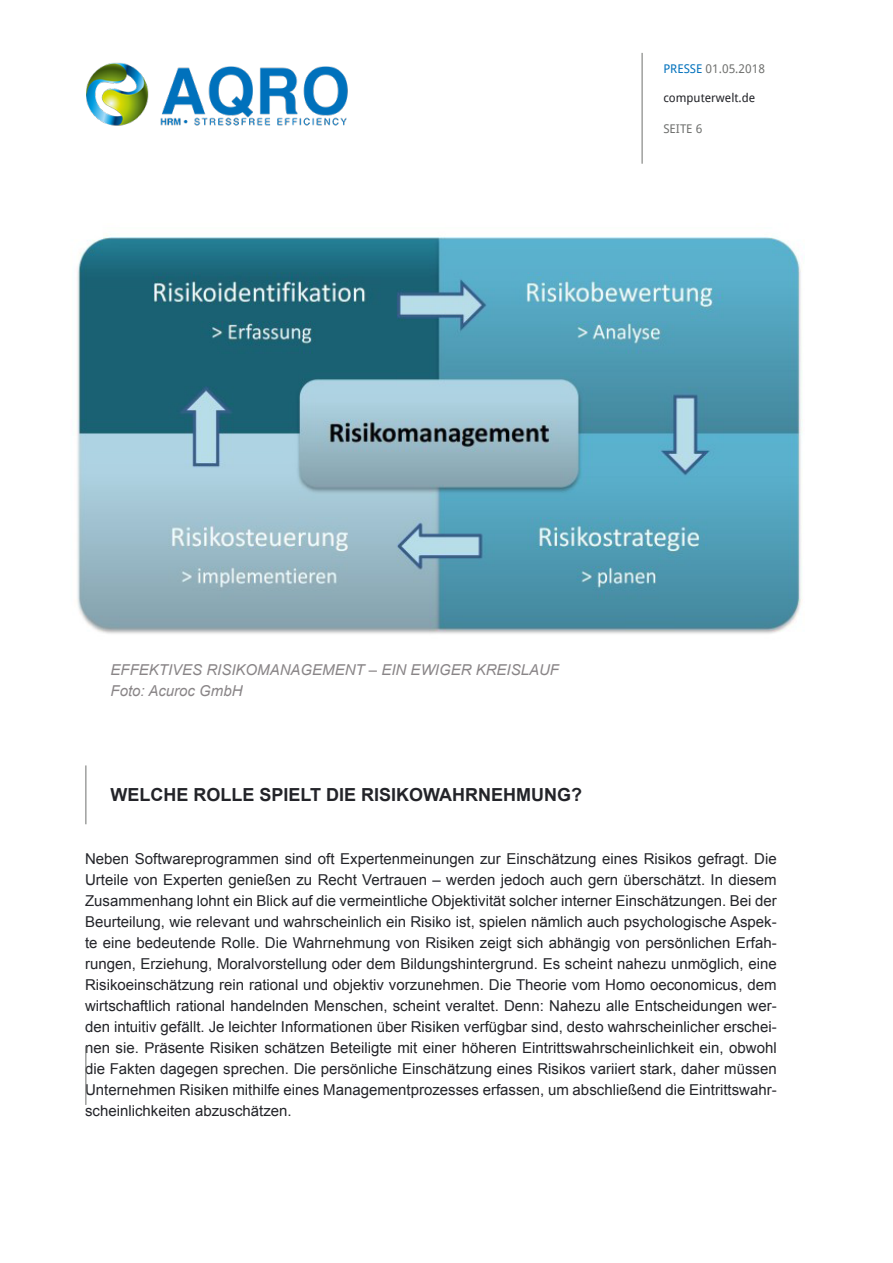
<style>
.page{position:relative;width:893px;height:1263px;background:#fff}
.page>*{position:absolute;margin:0;border:0;box-sizing:border-box;transform-origin:0 0}
.t1{font:700 18px "Arial";color:#232429}
.t2{font:15px/21px "Arial";color:#232429;text-align:justify}
.t3{font:italic 15px/21px "Arial";color:#898587}
.t4{font:12px "Droid Sans";color:#6f706e}
.t5{font:12px "Droid Sans";color:#232429}
.s1{color:#0071bc}
</style>
<div class="page">
<hr style="left:86px;top:765px;width:1px;height:59px;background:#6f706e">
<hr style="left:86px;top:1046px;width:1px;height:59px;background:#6f706e">
<img style="left:77px;top:237px;width:725px;height:397px">
<img style="left:86px;top:62px;width:262px;height:64px">
<hr style="left:642px;top:53px;width:1px;height:111px;background:#6f706e">
<p class="t4" style="left:663px;top:60px;width:103px"><span class="s1">PRESSE</span> 01.05.2018</p>
<p class="t5" style="left:663px;top:89px;width:93px">computerwelt.de</p>
<p class="t4" style="left:663px;top:120px;width:40px">SEITE 6</p>
<p class="t3" style="left:111px;top:659px;width:450px">EFFEKTIVES RISIKOMANAGEMENT – EIN EWIGER KREISLAUF<br>Foto: Acuroc GmbH</p>
<p class="t1" style="left:111px;top:783px;width:473px">WELCHE ROLLE SPIELT DIE RISIKOWAHRNEHMUNG?</p>
<p class="t2" style="left:85px;top:848px;width:693px">Neben Softwareprogrammen sind oft Expertenmeinungen zur Einschätzung eines Risikos gefragt. Die Urteile von Experten genießen zu Recht Vertrauen – werden jedoch auch gern überschätzt. In diesem Zusammenhang lohnt ein Blick auf die vermeintliche Objektivität solcher interner Einschätzungen. Bei der Beurteilung, wie relevant und wahrscheinlich ein Risiko ist, spielen nämlich auch psychologische Aspek&shy;te eine bedeutende Rolle. Die Wahrnehmung von Risiken zeigt sich abhängig von persönlichen Erfah&shy;rungen, Erziehung, Moralvorstellung oder dem Bildungshintergrund. Es scheint nahezu unmöglich, eine Risikoeinschätzung rein rational und objektiv vorzunehmen. Die Theorie vom Homo oeconomicus, dem wirtschaftlich rational handelnden Menschen, scheint veraltet. Denn: Nahezu alle Entscheidungen wer&shy;den intuitiv gefällt. Je leichter Informationen über Risiken verfügbar sind, desto wahrscheinlicher erschei&shy;nen sie. Präsente Risiken schätzen Beteiligte mit einer höheren Eintrittswahrscheinlichkeit ein, obwohl die Fakten dagegen sprechen. Die persönliche Einschätzung eines Risikos variiert stark, daher müssen Unternehmen Risiken mithilfe eines Managementprozesses erfassen, um abschließend die Eintrittswahr&shy;scheinlichkeiten abzuschätzen.</p>
</div>
